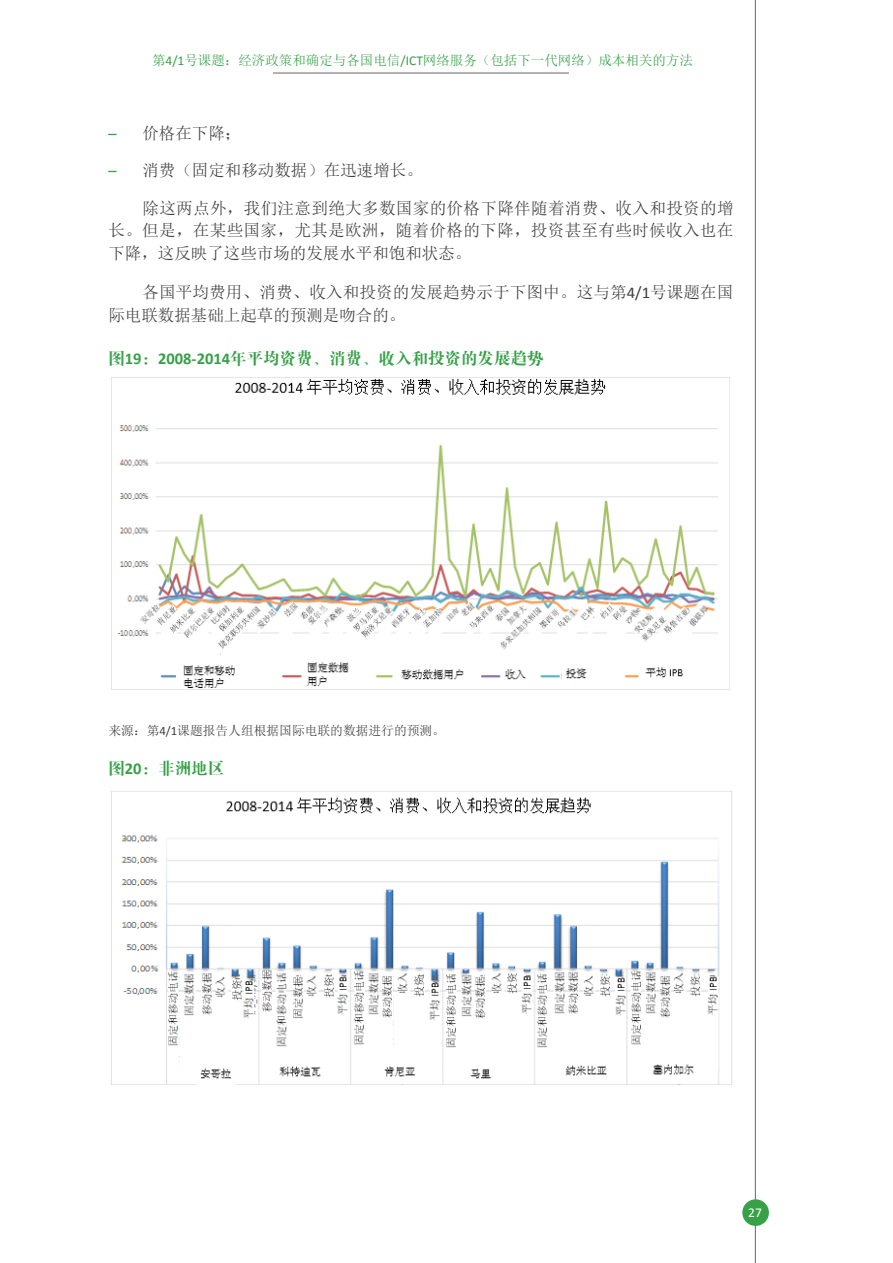
<style>
.page{position:relative;width:893px;height:1263px;background:#fff}
.page>*{position:absolute;margin:0;border:0;box-sizing:border-box;transform-origin:0 0}
.Bullet_list_1{font:16.5px/22.5px "Sim Sun";color:#3e3e3f;text-align:justify}
.Figure_title{font:16.5px "FZDBSJW GB1 0";color:#36a147}
.t1{font:13.5px "Sim Sun";color:#36a147}
.t2{font:13.5px "Calibri";color:#fff}
.Source_text{font:12.75px "Sim Sun";color:#3e3e3f}
.s1{font-family:"Calibri"}
.s2{font-family:"Calibri";color:#36a147}
.s3{font-family:"Calibri";font-weight:700}
</style>
<div class="page">
<hr style="left:755px;top:0;width:1px;height:1263px;background:#67676a">
<div style="left:742px;top:1199px;width:27px;height:27px;background:#36a147;border-radius:50%"></div>
<hr style="left:273px;top:73px;width:296px;height:1px;background:#67676a">
<img style="left:111px;top:377px;width:619px;height:313px">
<img style="left:111px;top:791px;width:622px;height:294px">
<p class="t1" style="left:152px;top:53px;width:542px">第<span class="s1">4/1</span>号课题：经济政策和确定与各国电信<span class="s1">/ICT</span>网络服务（包括下一代网络）成本相关的方法</p>
<p class="Bullet_list_1" style="left:108px;top:122px;width:135px"><span class="s2">–</span> 价格在下降；</p>
<p class="Bullet_list_1" style="left:108px;top:159px;width:316px"><span class="s2">–</span> 消费（固定和移动数据）在迅速增长。</p>
<p class="Bullet_list_1" style="left:108px;top:196px;width:627px;text-indent:34px">除这两点外，我们注意到绝大多数国家的价格下降伴随着消费、收入和投资的增长。但是，在某些国家，尤其是欧洲，随着价格的下降，投资甚至有些时候收入也在下降，这反映了这些市场的发展水平和饱和状态。</p>
<p class="Bullet_list_1" style="left:108px;top:281px;width:627px;text-indent:34px">各国平均费用、消费、收入和投资的发展趋势示于下图中。这与第<span class="s1">4/1</span>号课题在国际电联数据基础上起草的预测是吻合的。</p>
<p class="Figure_title" style="left:108px;top:350px;width:437px">图<span class="s3">19</span>：<span class="s3">2008-2014</span>年平均资费、消费、收入和投资的发展趋势</p>
<p class="Source_text" style="left:108px;top:724px;width:338px">来源：第<span class="s1">4/1</span>课题报告人组根据国际电联的数据进行的预测。</p>
<p class="Figure_title" style="left:108px;top:760px;width:117px">图<span class="s3">20</span>：非洲地区</p>
<p class="t2" style="left:748px;top:1203px;width:15px">27</p>
</div>
